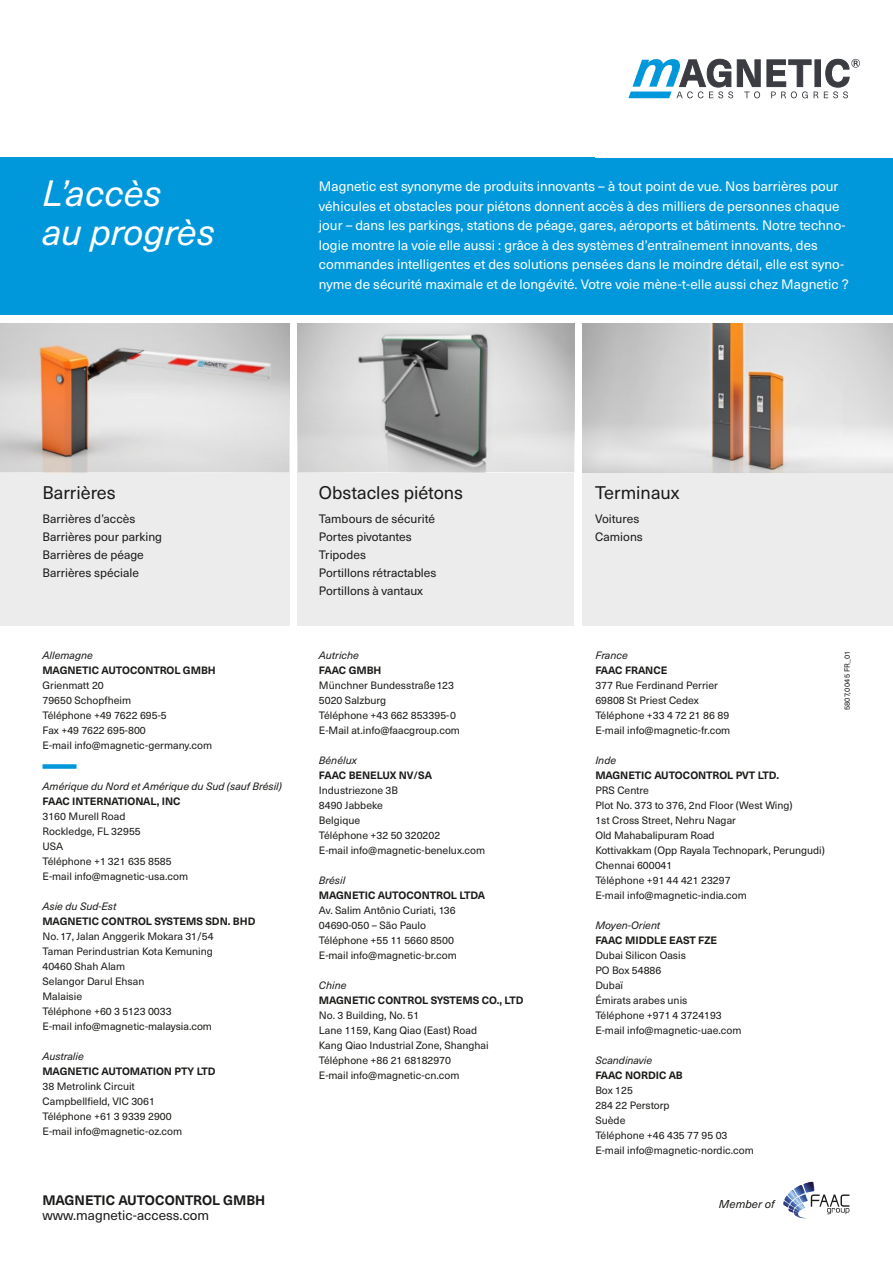
<style>
.page{position:relative;width:893px;height:1263px;background:#fff}
.page>*{position:absolute;margin:0;border:0;box-sizing:border-box;transform-origin:0 0}
.t1{font:italic 36px/39px "Neue Haas Unica Pro";color:#fff}
.t2{font:18px "Neue Haas Unica Pro";color:#1a1a18}
.t3{font:13.5px/19.5px "Neue Haas Unica Pro";color:#fff}
.t4{font:700 13.5px "Neue Haas Unica Pro";letter-spacing:-.005em;color:#1a1a18}
.t5{font:13.5px "Neue Haas Unica Pro";color:#1a1a18}
.t6{font:12px/18px "Neue Haas Unica Pro";color:#1a1a18}
.t7{font:italic 11.25px "Neue Haas Unica Pro";color:#1a1a18}
.t8{font:10.5px/15px "Neue Haas Unica Pro";color:#1a1a18}
.t9{font:700 10.5px "Neue Haas Unica Pro";letter-spacing:-.01em;color:#1a1a18}
.t10{font:italic 10.5px "Neue Haas Unica Pro";color:#1a1a18}
.t11{font:7.5px "Neue Haas Unica Pro";letter-spacing:.02em;color:#1a1a18}
</style>
<div class="page">
<div style="left:0;top:157px;width:893px;height:158px;background:#0098da"></div>
<div style="left:43px;top:764px;width:34px;height:5px;background:#0098da"></div>
<div style="left:0;top:472px;width:289px;height:153px;background:#ececed"></div>
<div style="left:298px;top:472px;width:276px;height:153px;background:#ececed"></div>
<div style="left:583px;top:472px;width:310px;height:153px;background:#ececed"></div>
<div style="left:815px;top:60px;width:5px;height:27px;background:#3a3c42"></div>
<svg style="left:628px;top:59px;width:132px;height:39px"></svg>
<svg style="left:767px;top:60px;width:51px;height:38px"></svg>
<svg style="left:824px;top:59px;width:36px;height:39px"></svg>
<svg style="left:783px;top:1182px;width:66px;height:37px"></svg>
<img style="left:298px;top:323px;width:276px;height:149px">
<img style="left:583px;top:323px;width:310px;height:132px">
<img style="left:0;top:323px;width:289px;height:75px">
<svg style="left:0;top:398px;width:289px;height:74px;background:#d9d0cb"></svg>
<svg style="left:299px;top:398px;width:275px;height:74px;background:#bebebe"></svg>
<svg style="left:583px;top:455px;width:310px;height:17px;background:#d5d2d0"></svg>
<h1 class="t1" style="left:43px;top:174px;width:174px">L’accès<br>au progrès</h1>
<p class="t3" style="left:319px;top:177px;width:531px">Magnetic est synonyme de produits innovants – à tout point de vue. Nos barrières pour véhicules et obstacles pour piétons donnent accès à des milliers de personnes chaque jour – dans les parkings, stations de péage, gares, aéroports et bâtiments. Notre techno&shy;logie montre la voie elle aussi : grâce à des systèmes d’entraînement innovants, des commandes intelligentes et des solutions pensées dans le moindre détail, elle est syno&shy;nyme de sécurité maximale et de longévité. Votre voie mène-t-elle aussi chez Magnetic ?</p>
<h2 class="t2" style="left:43px;top:481px;width:75px">Barrières</h2>
<p class="t6" style="left:43px;top:510px;width:121px">Barrières d’accès<br>Barrières pour parking<br>Barrières de péage<br>Barrières spéciale</p>
<p class="t10" style="left:43px;top:649px;width:52px">Allemagne</p>
<p class="t9" style="left:43px;top:663px;width:175px">MAGNETIC AUTOCONTROL GMBH</p>
<p class="t8" style="left:43px;top:678px;width:171px">Grienmatt 20<br>79650 Schopfheim<br>Téléphone +49 7622 695-5<br>Fax +49 7622 695-800<br>E-mail info@magnetic-germany.com</p>
<p class="t10" style="left:43px;top:779px;width:241px">Amérique du Nord et Amérique du Sud (sauf Brésil)</p>
<p class="t9" style="left:43px;top:794px;width:140px">FAAC INTERNATIONAL, INC</p>
<p class="t8" style="left:43px;top:808px;width:147px">3160 Murell Road<br>Rockledge, FL 32955<br>USA<br>Téléphone +1 321 635 8585<br>E-mail info@magnetic-usa.com</p>
<p class="t10" style="left:43px;top:899px;width:75px">Asie du Sud-Est</p>
<p class="t9" style="left:43px;top:914px;width:214px">MAGNETIC CONTROL SYSTEMS SDN. BHD</p>
<p class="t8" style="left:43px;top:928px;width:173px">No. 17, Jalan Anggerik Mokara 31/54<br>Taman Perindustrian Kota Kemuning<br>40460 Shah Alam<br>Selangor Darul Ehsan<br>Malaisie<br>Téléphone +60 3 5123 0033<br>E-mail info@magnetic-malaysia.com</p>
<p class="t10" style="left:43px;top:1049px;width:43px">Australie</p>
<p class="t9" style="left:43px;top:1064px;width:175px">MAGNETIC AUTOMATION PTY LTD</p>
<p class="t8" style="left:43px;top:1078px;width:141px">38 Metrolink Circuit<br>Campbellfield, VIC 3061<br>Téléphone +61 3 9339 2900<br>E-mail info@magnetic-oz.com</p>
<p class="t4" style="left:43px;top:1192px;width:224px">MAGNETIC AUTOCONTROL GMBH</p>
<p class="t5" style="left:43px;top:1207px;width:168px">www.magnetic-access.com</p>
<h2 class="t2" style="left:319px;top:481px;width:146px">Obstacles piétons</h2>
<p class="t6" style="left:319px;top:510px;width:119px">Tambours de sécurité<br>Portes pivotantes<br>Tripodes<br>Portillons rétractables<br>Portillons à vantaux</p>
<p class="t10" style="left:319px;top:649px;width:42px">Autriche</p>
<p class="t9" style="left:319px;top:664px;width:64px">FAAC GMBH</p>
<p class="t8" style="left:319px;top:678px;width:143px">Münchner Bundesstraße 123<br>5020 Salzburg<br>Téléphone +43 662 853395-0<br>E-Mail at.info@faacgroup.com</p>
<p class="t10" style="left:319px;top:754px;width:39px">Bénélux</p>
<p class="t9" style="left:319px;top:769px;width:115px">FAAC BENELUX NV/SA</p>
<p class="t8" style="left:319px;top:783px;width:168px">Industriezone 3B<br>8490 Jabbeke<br>Belgique<br>Téléphone +32 50 320202<br>E-mail info@magnetic-benelux.com</p>
<p class="t10" style="left:319px;top:874px;width:28px">Brésil</p>
<p class="t9" style="left:319px;top:889px;width:168px">MAGNETIC AUTOCONTROL LTDA</p>
<p class="t8" style="left:319px;top:903px;width:139px">Av. Salim Antônio Curiati, 136<br>04690-050 – São Paulo<br>Téléphone +55 11 5660 8500<br>E-mail info@magnetic-br.com</p>
<p class="t10" style="left:319px;top:979px;width:29px">Chine</p>
<p class="t9" style="left:319px;top:994px;width:206px">MAGNETIC CONTROL SYSTEMS CO., LTD</p>
<p class="t8" style="left:319px;top:1008px;width:171px">No. 3 Building, No. 51<br>Lane 1159, Kang Qiao (East) Road<br>Kang Qiao Industrial Zone, Shanghai<br>Téléphone +86 21 68182970<br>E-mail info@magnetic-cn.com</p>
<h2 class="t2" style="left:595px;top:481px;width:86px">Terminaux</h2>
<p class="t6" style="left:595px;top:510px;width:49px">Voitures<br>Camions</p>
<p class="t10" style="left:595px;top:649px;width:34px">France</p>
<p class="t9" style="left:595px;top:664px;width:74px">FAAC FRANCE</p>
<p class="t8" style="left:595px;top:678px;width:137px">377 Rue Ferdinand Perrier<br>69808 St Priest Cedex<br>Téléphone +33 4 72 21 86 89<br>E-mail info@magnetic-fr.com</p>
<p class="t10" style="left:595px;top:754px;width:22px">Inde</p>
<p class="t9" style="left:595px;top:769px;width:185px">MAGNETIC AUTOCONTROL PVT LTD.</p>
<p class="t8" style="left:595px;top:783px;width:231px">PRS Centre<br>Plot No. 373 to 376, 2nd Floor (West Wing)<br>1st Cross Street, Nehru Nagar<br>Old Mahabalipuram Road<br>Kottivakkam (Opp Rayala Technopark, Perungudi)<br>Chennai 600041<br>Téléphone +91 44 421 23297<br>E-mail info@magnetic-india.com</p>
<p class="t10" style="left:595px;top:919px;width:66px">Moyen-Orient</p>
<p class="t9" style="left:595px;top:934px;width:123px">FAAC MIDDLE EAST FZE</p>
<p class="t8" style="left:595px;top:948px;width:148px">Dubai Silicon Oasis<br>PO Box 54886<br>Dubaï<br>Émirats arabes unis<br>Téléphone +971 4 3724193<br>E-mail info@magnetic-uae.com</p>
<p class="t10" style="left:595px;top:1054px;width:58px">Scandinavie</p>
<p class="t9" style="left:595px;top:1069px;width:89px">FAAC NORDIC AB</p>
<p class="t8" style="left:595px;top:1083px;width:160px">Box 125<br>284 22 Perstorp<br>Suède<br>Téléphone +46 435 77 95 03<br>E-mail info@magnetic-nordic.com</p>
<p class="t7" style="left:719px;top:1197px;width:57px">Member of</p>
<p class="t11" style="left:843px;top:710px;width:61px;rotate:-90deg">5807,0045 FR_01</p>
</div>
